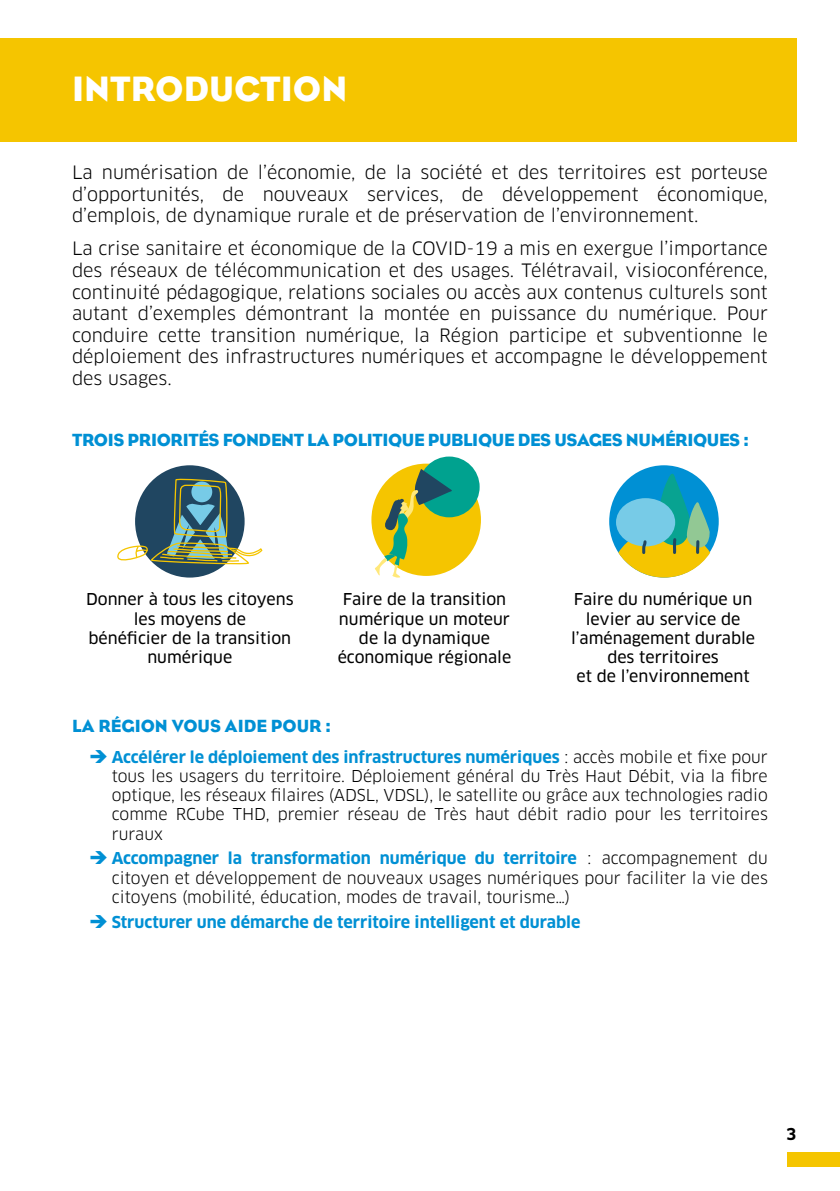
<style>
.page{position:relative;width:840px;height:1191px;background:#fff}
.page>*{position:absolute;margin:0;border:0;box-sizing:border-box;transform-origin:0 0}
.t1{font:36px "Eagle";color:#fff}
.t2{font:18px/21.6px "Clan Pro";color:#000;text-align:justify}
.t3{font:18px "Eagle";letter-spacing:-.02em;color:#0090d4}
.t4{font:18px "Eagle";color:#0090d4}
.t5{font:16px/19.2px "Clan Pro";color:#000;text-align:justify}
.t6{font:16px/19.2px "Clan Pro News";color:#000;text-align:center}
.t7{font:700 16px "Clan Pro";color:#0090d4}
.t8{font:700 16px "Clan Pro";color:#000}
.s1{font-weight:700;color:#0090d4}
</style>
<div class="page">
<div style="left:787px;top:1152px;width:52px;height:14px;background:#f5c500"></div>
<div style="left:0;top:39px;width:795px;height:103px;background:#f5c500"></div>
<div style="left:371px;top:463px;width:109px;height:113px;background:#f5c500;border-radius:50%"></div>
<div style="left:418px;top:456px;width:61px;height:61px;background:#00a28f;border-radius:50%"></div>
<svg style="left:373px;top:469px;width:79px;height:108px"></svg>
<div style="left:135px;top:465px;width:109px;height:112px;background:#204661;border-radius:50%"></div>
<div style="left:609px;top:465px;width:109px;height:112px;background:#0090d4;border-radius:50%"></div>
<div style="left:618px;top:528px;width:91px;height:49px;background:#f5c500;border-radius:50%"></div>
<div style="left:615px;top:498px;width:59px;height:48px;background:#77cbe7;border-radius:50%"></div>
<svg style="left:640px;top:474px;width:69px;height:80px"></svg>
<svg style="left:117px;top:479px;width:145px;height:85px"></svg>
<h1 class="t1" style="left:72px;top:66px;width:277px">INTRODUCTION</h1>
<p class="t2" style="left:72px;top:162px;width:697px">La numérisation de l’économie, de la société et des territoires est porteuse d’opportunités, de nouveaux services, de développement économique, d’emplois, de dynamique rurale et de préservation de l’environnement.</p>
<p class="t2" style="left:72px;top:238px;width:697px">La crise sanitaire et économique de la COVID-19 a mis en exergue l’importance des réseaux de télécommunication et des usages. Télétravail, visioconférence, continuité pédagogique, relations sociales ou accès aux contenus culturels sont autant d’exemples démontrant la montée en puissance du numérique. Pour conduire cette transition numérique, la Région participe et subventionne le déploiement des infrastructures numériques et accompagne le développement des usages.</p>
<p class="t3" style="left:72px;top:429px;width:677px">TROIS PRIORITÉS FONDENT LA POLITIQUE PUBLIQUE DES USAGES NUMÉRIQUES :</p>
<p class="t6" style="left:86px;top:590px;width:209px">Donner à tous les citoyens les moyens de<br>bénéficier de la transition numérique</p>
<p class="t6" style="left:337px;top:590px;width:175px">Faire de la transition numérique un moteur de la dynamique économique régionale</p>
<p class="t6" style="left:570px;top:590px;width:186px">Faire du numérique un levier au service de l’aménagement durable des territoires<br>et de l’environnement</p>
<p class="t4" style="left:72px;top:715px;width:260px">LA RÉGION VOUS AIDE POUR :</p>
<p class="t5" style="left:112px;top:747px;width:657px"><span class="s1">Accélérer le déploiement des infrastructures numériques</span> : accès mobile et fixe pour tous les usagers du territoire. Déploiement général du Très Haut Débit, via la fibre optique, les réseaux filaires (ADSL, VDSL), le satellite ou grâce aux technologies radio comme RCube THD, premier réseau de Très haut débit radio pour les territoires ruraux</p>
<p class="t5" style="left:112px;top:849px;width:657px"><span class="s1">Accompagner la transformation numérique du territoire</span> : accompagnement du citoyen et développement de nouveaux usages numériques pour faciliter la vie des citoyens (mobilité, éducation, modes de travail, tourisme…)</p>
<p class="t7" style="left:112px;top:912px;width:470px">Structurer une démarche de territoire intelligent et durable</p>
<p class="t8" style="left:785px;top:1124px;width:12px">3</p>
</div>
